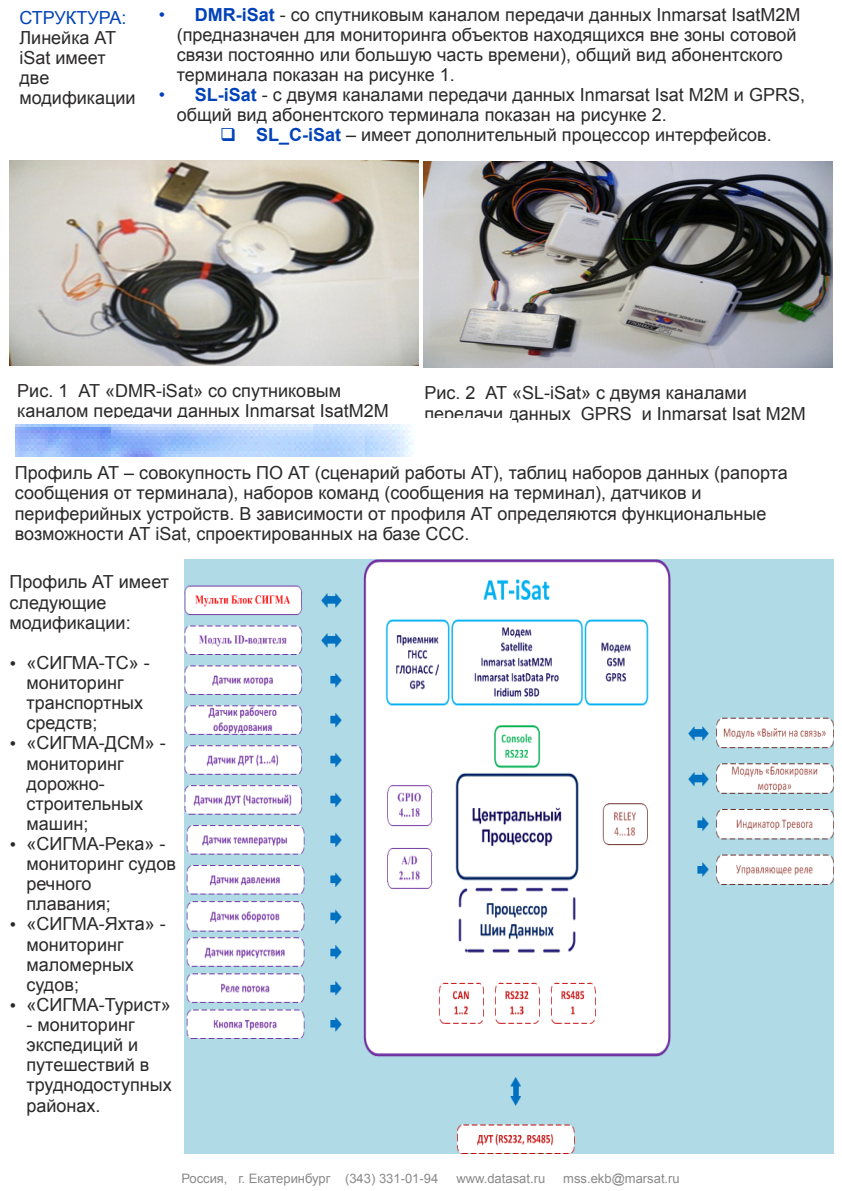
<style>
.page{position:relative;width:842px;height:1191px;background:#fff}
.page>*{position:absolute;margin:0;border:0;box-sizing:border-box;transform-origin:0 0}
.t1{font:18px/20.1px "Arial";color:#2b2929}
.t2{font:18px "Arial";color:#0042b8}
.t3{font:13px "Arial";color:#8a8a8a}
.s1{color:#0042b8}
.s2{font-weight:700;color:#0042b8}
</style>
<div class="page">
<img style="left:9px;top:160px;width:409px;height:206px">
<img style="left:423px;top:162px;width:409px;height:205px">
<img style="left:16px;top:424px;width:395px;height:32px">
<img style="left:184px;top:559px;width:649px;height:594px">
<p class="t2" style="left:19px;top:5px;width:109px">СТРУКТУРА:</p>
<p class="t1" style="left:19px;top:27px;width:118px">Линейка АТ iSat имеет две модификации</p>
<p class="t1" style="left:177px;top:5px;width:625px;text-indent:-18px"><span class="s1">•</span> <span class="s2">DMR-iSat</span> - со спутниковым каналом передачи данных Inmarsat IsatM2M (предназначен для мониторинга объектов находящихся вне зоны сотовой связи постоянно или большую часть времени), общий вид абонентского терминала показан на рисунке 1.</p>
<p class="t1" style="left:177px;top:85px;width:630px;text-indent:-18px"><span class="s1">•</span> <span class="s2">SL-iSat</span> - с двумя каналами передачи данных Inmarsat Isat M2M и GPRS, общий вид абонентского терминала показан на рисунке 2.</p>
<p class="t1" style="left:220px;top:125px;width:553px"><span class="s1">❑</span> <span class="s2">SL_C-iSat</span> – имеет дополнительный процессор интерфейсов.</p>
<p class="t1" style="left:17px;top:381px;width:373px">Рис. 1 АТ «DMR-iSat» со спутниковым каналом передачи данных Inmarsat IsatM2M</p>
<p class="t1" style="left:424px;top:383px;width:383px">Рис. 2 АТ «SL-iSat» с двумя каналами передачи данных GPRS и Inmarsat Isat M2M</p>
<p class="t1" style="left:15px;top:463px;width:774px">Профиль АТ – совокупность ПО АТ (сценарий работы АТ), таблиц наборов данных (рапорта сообщения от терминала), наборов команд (сообщения на терминал), датчиков и периферийных устройств. В зависимости от профиля АТ определяются функциональные возможности АТ iSat, спроектированных на базе ССС.</p>
<p class="t1" style="left:10px;top:572px;width:161px">Профиль АТ имеет следующие модификации:</p>
<p class="t1" style="left:27px;top:653px;width:125px;text-indent:-17px">• «СИГМА-ТС» - мониторинг транспортных средств;</p>
<p class="t1" style="left:27px;top:733px;width:141px;text-indent:-17px">• «СИГМА-ДСМ» - мониторинг дорожно&shy;строительных машин;</p>
<p class="t1" style="left:27px;top:834px;width:151px;text-indent:-17px">• «СИГМА-Река» - мониторинг судов речного плавания;</p>
<p class="t1" style="left:27px;top:914px;width:141px;text-indent:-17px">• «СИГМА-Яхта» - мониторинг маломерных судов;</p>
<p class="t1" style="left:10px;top:994px;width:163px">• «СИГМА-Турист»</p>
<p class="t1" style="left:27px;top:1014px;width:147px">- мониторинг экспедиций и путешествий в труднодоступных районах.</p>
<p class="t3" style="left:181px;top:1169px;width:258px">Россия, г. Екатеринбург (343) 331-01-94</p>
<p class="t3" style="left:456px;top:1169px;width:90px">www.datasat.ru</p>
<p class="t3" style="left:563px;top:1169px;width:118px">mss.ekb@marsat.ru</p>
</div>
